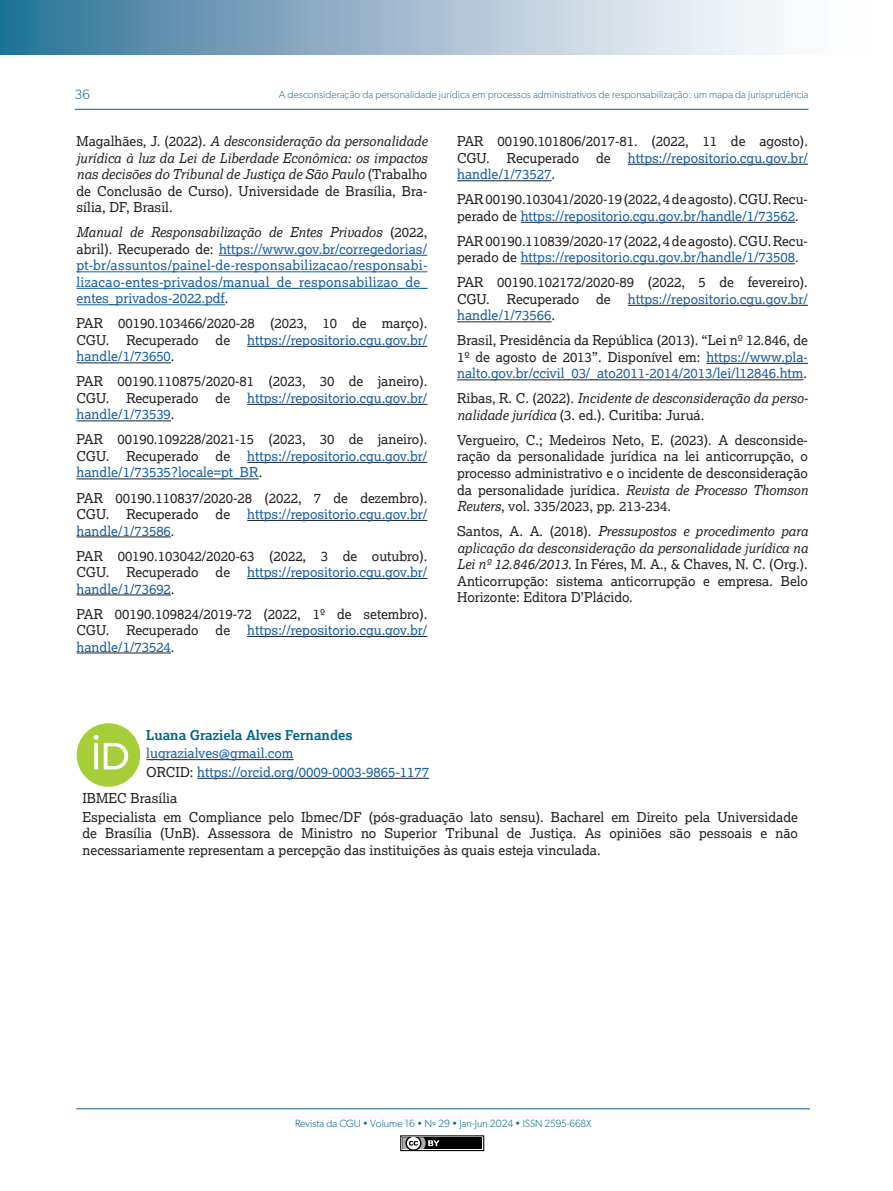
<style>
.page{position:relative;width:893px;height:1191px;background:#fff}
.page>*{position:absolute;margin:0;border:0;box-sizing:border-box;transform-origin:0 0}
.TEXTO_DUAS_COLUNAS_BIBLIOGRFIA{font:13.5px/16.5px "Lexia";color:#231f20}
.TEXTO_DUAS_COLUNAS_BIBLIOGRFIA-2{font:13.5px/16.5px "Lexia";color:#175d9e;text-align:justify}
.TEXTO_DUAS_COLUNAS_BIBLIOGRFIA-3{font:italic 13.5px/16.5px "Lexia";color:#231f20;text-align:justify}
.CÉLULA_currículo{font:13.5px/16.5px "Lexia";color:#231f20;text-align:justify}
.CÉLULA_currículo-2{font:13.5px "Lexia";color:#175d9e}
.CÉLULA_currículo-3{font:700 13.5px "Lexia";color:#006389}
.t1{font:300 13.5px "Gibson";color:#006389}
.t2{font:300 10.5px "Gibson";color:#237699}
.t3{font:300 10.5px "Gibson";color:#006389}
.s1{font-style:normal}
.s2{font-style:italic;color:#231f20}
.s3{color:#231f20}
.s4{color:#175d9e}
.s5{font-style:italic}
</style>
<div class="page">
<svg style="left:0;top:0;width:777px;height:54px;background:#99b7ca"></svg>
<hr style="left:75px;top:109px;width:733px;height:1px;background:#006389">
<hr style="left:76px;top:1108px;width:734px;height:1px;background:#006389">
<div style="left:400px;top:1135px;width:84px;height:16px;border:1px solid #000"></div>
<div style="left:402px;top:1137px;width:80px;height:12px;background:#000"></div>
<svg style="left:402px;top:1137px;width:38px;height:12px"></svg>
<hr style="left:219px;top:255px;width:208px;height:1px;background:#175d9e">
<hr style="left:77px;top:271px;width:350px;height:1px;background:#175d9e">
<hr style="left:77px;top:288px;width:350px;height:1px;background:#175d9e">
<hr style="left:77px;top:304px;width:148px;height:1px;background:#175d9e">
<hr style="left:247px;top:346px;width:180px;height:1px;background:#231f20">
<hr style="left:77px;top:362px;width:94px;height:1px;background:#231f20">
<hr style="left:247px;top:404px;width:180px;height:1px;background:#231f20">
<hr style="left:77px;top:420px;width:94px;height:1px;background:#231f20">
<hr style="left:247px;top:462px;width:180px;height:1px;background:#231f20">
<hr style="left:77px;top:478px;width:182px;height:1px;background:#231f20">
<hr style="left:247px;top:520px;width:180px;height:1px;background:#231f20">
<hr style="left:77px;top:536px;width:94px;height:1px;background:#231f20">
<hr style="left:247px;top:578px;width:180px;height:1px;background:#231f20">
<hr style="left:77px;top:594px;width:94px;height:1px;background:#231f20">
<hr style="left:247px;top:636px;width:180px;height:1px;background:#231f20">
<hr style="left:77px;top:652px;width:94px;height:1px;background:#231f20">
<hr style="left:628px;top:164px;width:180px;height:1px;background:#231f20">
<hr style="left:457px;top:180px;width:95px;height:1px;background:#231f20">
<hr style="left:521px;top:222px;width:274px;height:1px;background:#231f20">
<hr style="left:521px;top:263px;width:274px;height:1px;background:#231f20">
<hr style="left:628px;top:305px;width:180px;height:1px;background:#231f20">
<hr style="left:457px;top:321px;width:95px;height:1px;background:#231f20">
<hr style="left:706px;top:363px;width:102px;height:1px;background:#231f20">
<hr style="left:457px;top:379px;width:346px;height:1px;background:#231f20">
<div style="left:77px;top:723px;width:63px;height:63px;background:#a6ce39;border-radius:50%"></div>
<svg style="left:94px;top:735px;width:34px;height:34px"></svg>
<hr style="left:146px;top:759px;width:148px;height:1px;background:#231f20">
<hr style="left:197px;top:778px;width:232px;height:1px;background:#231f20">
<p class="t1" style="left:75px;top:86px;width:17px">36</p>
<p class="t2" style="left:279px;top:88px;width:531px">A desconsideração da personalidade jurídica em processos administrativos de responsabilização: um mapa da jurisprudência</p>
<p class="TEXTO_DUAS_COLUNAS_BIBLIOGRFIA-3" style="left:77px;top:133px;width:352px"><span class="s1">Magalhães, J. (2022).</span> A desconsideração da personalidade jurídica à luz da Lei de Liberdade Econômica: os impactos nas decisões do Tribunal de Justiça de São Paulo <span class="s1">(Trabalho de Conclusão de Curso). Universidade de Brasília, Bra&shy;sília, DF, Brasil.</span></p>
<p class="TEXTO_DUAS_COLUNAS_BIBLIOGRFIA-2" style="left:77px;top:224px;width:352px"><span class="s2">Manual de Responsabilização de Entes Privados</span> <span class="s3">(2022, abril). Recuperado de:</span> https://www.gov.br/corregedorias/ pt-br/assuntos/painel-de-responsabilizacao/responsabi&shy;lizacao-entes-privados/manual_de_responsabilizao_de_ entes_privados-2022.pdf<span class="s3">.</span></p>
<p class="TEXTO_DUAS_COLUNAS_BIBLIOGRFIA" style="left:77px;top:315px;width:352px">PAR 00190.103466/2020-28 (2023, 10 de março).<br>CGU.</p>
<p class="TEXTO_DUAS_COLUNAS_BIBLIOGRFIA" style="left:126px;top:331px;width:74px">Recuperado</p>
<p class="TEXTO_DUAS_COLUNAS_BIBLIOGRFIA" style="left:216px;top:331px;width:16px">de</p>
<p class="TEXTO_DUAS_COLUNAS_BIBLIOGRFIA-2" style="left:247px;top:331px;width:182px">https://repositorio.cgu.gov.br/</p>
<p class="TEXTO_DUAS_COLUNAS_BIBLIOGRFIA-2" style="left:77px;top:348px;width:100px">handle/1/73650<span class="s3">.</span></p>
<p class="TEXTO_DUAS_COLUNAS_BIBLIOGRFIA" style="left:77px;top:373px;width:352px">PAR 00190.110875/2020-81 (2023, 30 de janeiro).<br>CGU.</p>
<p class="TEXTO_DUAS_COLUNAS_BIBLIOGRFIA" style="left:126px;top:389px;width:74px">Recuperado</p>
<p class="TEXTO_DUAS_COLUNAS_BIBLIOGRFIA" style="left:216px;top:389px;width:16px">de</p>
<p class="TEXTO_DUAS_COLUNAS_BIBLIOGRFIA-2" style="left:247px;top:389px;width:182px">https://repositorio.cgu.gov.br/</p>
<p class="TEXTO_DUAS_COLUNAS_BIBLIOGRFIA-2" style="left:77px;top:406px;width:100px">handle/1/73539<span class="s3">.</span></p>
<p class="TEXTO_DUAS_COLUNAS_BIBLIOGRFIA" style="left:77px;top:431px;width:352px">PAR 00190.109228/2021-15 (2023, 30 de janeiro).<br>CGU.</p>
<p class="TEXTO_DUAS_COLUNAS_BIBLIOGRFIA-2" style="left:77px;top:447px;width:352px;text-indent:171px">https://repositorio.cgu.gov.br/ handle/1/73535?locale=pt_BR<span class="s3">.</span></p>
<p class="TEXTO_DUAS_COLUNAS_BIBLIOGRFIA" style="left:77px;top:489px;width:352px">PAR 00190.110837/2020-28 (2022, 7 de dezembro).<br>CGU.</p>
<p class="TEXTO_DUAS_COLUNAS_BIBLIOGRFIA" style="left:126px;top:447px;width:74px">Recuperado</p>
<p class="TEXTO_DUAS_COLUNAS_BIBLIOGRFIA" style="left:216px;top:447px;width:16px">de</p>
<p class="TEXTO_DUAS_COLUNAS_BIBLIOGRFIA" style="left:126px;top:505px;width:74px">Recuperado</p>
<p class="TEXTO_DUAS_COLUNAS_BIBLIOGRFIA" style="left:216px;top:505px;width:16px">de</p>
<p class="TEXTO_DUAS_COLUNAS_BIBLIOGRFIA-2" style="left:247px;top:505px;width:182px">https://repositorio.cgu.gov.br/</p>
<p class="TEXTO_DUAS_COLUNAS_BIBLIOGRFIA-2" style="left:77px;top:522px;width:100px">handle/1/73586<span class="s3">.</span></p>
<p class="TEXTO_DUAS_COLUNAS_BIBLIOGRFIA" style="left:77px;top:547px;width:352px">PAR 00190.103042/2020-63 (2022, 3 de outubro).<br>CGU.</p>
<p class="TEXTO_DUAS_COLUNAS_BIBLIOGRFIA" style="left:126px;top:563px;width:74px">Recuperado</p>
<p class="TEXTO_DUAS_COLUNAS_BIBLIOGRFIA" style="left:216px;top:563px;width:16px">de</p>
<p class="TEXTO_DUAS_COLUNAS_BIBLIOGRFIA-2" style="left:247px;top:563px;width:182px">https://repositorio.cgu.gov.br/</p>
<p class="TEXTO_DUAS_COLUNAS_BIBLIOGRFIA-2" style="left:77px;top:580px;width:100px">handle/1/73692<span class="s3">.</span></p>
<p class="TEXTO_DUAS_COLUNAS_BIBLIOGRFIA" style="left:77px;top:605px;width:352px">PAR 00190.109824/2019-72 (2022, 1º de setembro).<br>CGU.</p>
<p class="TEXTO_DUAS_COLUNAS_BIBLIOGRFIA" style="left:126px;top:621px;width:74px">Recuperado</p>
<p class="TEXTO_DUAS_COLUNAS_BIBLIOGRFIA" style="left:216px;top:621px;width:16px">de</p>
<p class="TEXTO_DUAS_COLUNAS_BIBLIOGRFIA-2" style="left:247px;top:621px;width:182px">https://repositorio.cgu.gov.br/</p>
<p class="TEXTO_DUAS_COLUNAS_BIBLIOGRFIA-2" style="left:77px;top:638px;width:100px">handle/1/73524<span class="s3">.</span></p>
<p class="TEXTO_DUAS_COLUNAS_BIBLIOGRFIA" style="left:457px;top:133px;width:352px">PAR 00190.101806/2017-81. (2022, 11 de agosto).<br>CGU.</p>
<p class="TEXTO_DUAS_COLUNAS_BIBLIOGRFIA" style="left:507px;top:149px;width:74px">Recuperado</p>
<p class="TEXTO_DUAS_COLUNAS_BIBLIOGRFIA" style="left:596px;top:149px;width:16px">de</p>
<p class="TEXTO_DUAS_COLUNAS_BIBLIOGRFIA-2" style="left:628px;top:149px;width:182px">https://repositorio.cgu.gov.br/</p>
<p class="TEXTO_DUAS_COLUNAS_BIBLIOGRFIA-2" style="left:457px;top:166px;width:100px">handle/1/73527<span class="s3">.</span></p>
<p class="TEXTO_DUAS_COLUNAS_BIBLIOGRFIA" style="left:457px;top:191px;width:352px">PAR 00190.103041/2020-19 (2022, 4 de agosto). CGU. Recu&shy;perado de <span class="s4">https://repositorio.cgu.gov.br/handle/1/73562</span>.</p>
<p class="TEXTO_DUAS_COLUNAS_BIBLIOGRFIA" style="left:457px;top:232px;width:352px">PAR 00190.110839/2020-17 (2022, 4 de agosto). CGU. Recu&shy;perado de <span class="s4">https://repositorio.cgu.gov.br/handle/1/73508</span>.</p>
<p class="TEXTO_DUAS_COLUNAS_BIBLIOGRFIA" style="left:457px;top:274px;width:352px">PAR 00190.102172/2020-89 (2022, 5 de fevereiro).<br>CGU.</p>
<p class="TEXTO_DUAS_COLUNAS_BIBLIOGRFIA" style="left:507px;top:290px;width:74px">Recuperado</p>
<p class="TEXTO_DUAS_COLUNAS_BIBLIOGRFIA" style="left:596px;top:290px;width:16px">de</p>
<p class="TEXTO_DUAS_COLUNAS_BIBLIOGRFIA-2" style="left:628px;top:290px;width:182px">https://repositorio.cgu.gov.br/</p>
<p class="TEXTO_DUAS_COLUNAS_BIBLIOGRFIA-2" style="left:457px;top:307px;width:100px">handle/1/73566<span class="s3">.</span></p>
<p class="TEXTO_DUAS_COLUNAS_BIBLIOGRFIA" style="left:457px;top:332px;width:352px;text-align:justify">Brasil, Presidência da República (2013). “Lei nº 12.846, de 1º de agosto de 2013”. Disponível em: <span class="s4">https://www.pla&shy;nalto.gov.br/ccivil_03/_ato2011-2014/2013/lei/l12846.htm</span>.</p>
<p class="TEXTO_DUAS_COLUNAS_BIBLIOGRFIA-3" style="left:457px;top:390px;width:352px"><span class="s1">Ribas, R. C. (2022).</span> Incidente de desconsideração da perso&shy;nalidade jurídica <span class="s1">(3. ed.). Curitiba: Juruá.</span></p>
<p class="TEXTO_DUAS_COLUNAS_BIBLIOGRFIA" style="left:457px;top:431px;width:352px;text-align:justify">Vergueiro, C.; Medeiros Neto, E. (2023). A desconside&shy;ração da personalidade jurídica na lei anticorrupção, o processo administrativo e o incidente de desconsideração da personalidade jurídica. <span class="s5">Revista de Processo Thomson Reuters</span>, vol. 335/2023, pp. 213-234.</p>
<p class="TEXTO_DUAS_COLUNAS_BIBLIOGRFIA" style="left:457px;top:522px;width:352px;text-align:justify">Santos, A. A. (2018). <span class="s5">Pressupostos e procedimento para aplicação da desconsideração da personalidade jurídica na Lei nº 12.846/2013</span>. In Féres, M. A., &amp; Chaves, N. C. (Org.).<br>Anticorrupção: sistema anticorrupção e empresa. Belo Horizonte: Editora D’Plácido.</p>
<p class="CÉLULA_currículo-3" style="left:146px;top:726px;width:208px">Luana Graziela Alves Fernandes</p>
<p class="CÉLULA_currículo-2" style="left:146px;top:745px;width:149px">lugrazialves@gmail.com</p>
<p class="CÉLULA_currículo-2" style="left:146px;top:763px;width:284px"><span class="s3">ORCID:</span> https://orcid.org/0009-0003-9865-1177</p>
<p class="CÉLULA_currículo" style="left:83px;top:789px;width:96px">IBMEC Brasília</p>
<p class="CÉLULA_currículo" style="left:83px;top:808px;width:717px">Especialista em Compliance pelo Ibmec/DF (pós-graduação lato sensu). Bacharel em Direito pela Universidade de Brasília (UnB). Assessora de Ministro no Superior Tribunal de Justiça. As opiniões são pessoais e não necessariamente representam a percepção das instituições às quais esteja vinculada.</p>
<p class="t3" style="left:295px;top:1116px;width:298px">Revista da CGU • Volume 16 • Nº 29 • Jan-Jun 2024 • ISSN 2595-668X</p>
</div>
